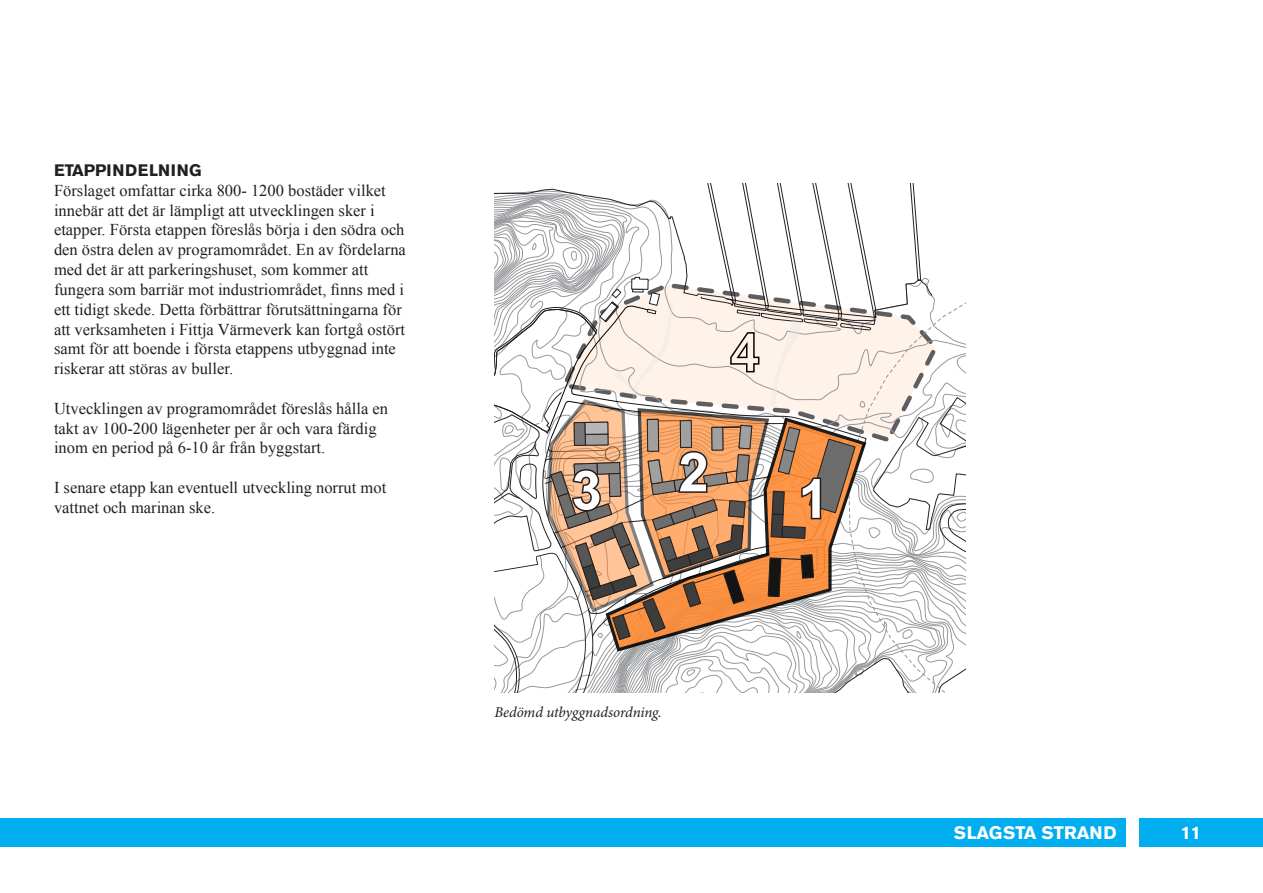
<style>
.page{position:relative;width:1263px;height:893px;background:#fff}
.page>*{position:absolute;margin:0;border:0;box-sizing:border-box;transform-origin:0 0}
.t1{font:700 54px "Arial";color:#fff}
.t2{font:700 18px "Akzidenz Grotesk BE";color:#fff}
.t3{font:16.5px/19.8px "Times New Roman";color:#231f20}
.t4{font:700 16.5px "Akzidenz Grotesk BE";letter-spacing:.02em;color:#231f20}
.t5{font:italic 15px "Minion Pro";letter-spacing:-.005em;color:#231f20}
</style>
<div class="page">
<div style="left:1140px;top:818px;width:123px;height:28px;background:#00aeef"></div>
<div style="left:0;top:818px;width:1125px;height:28px;background:#00aeef"></div>
<svg style="left:494px;top:184px;width:471px;height:508px"></svg>
<p class="t4" style="left:54px;top:161px;width:149px">ETAPPINDELNING</p>
<p class="t3" style="left:54px;top:180px;width:353px">Förslaget omfattar cirka 800- 1200 bostäder vilket innebär att det är lämpligt att utvecklingen sker i etapper. Första etappen föreslås börja i den södra och den östra delen av programområdet. En av fördelarna med det är att parkeringshuset, som kommer att fungera som barriär mot industriområdet, finns med i ett tidigt skede. Detta förbättrar förutsättningarna för att verksamheten i Fittja Värmeverk kan fortgå ostört samt för att boende i första etappens utbyggnad inte riskerar att störas av buller.</p>
<p class="t3" style="left:54px;top:398px;width:336px">Utvecklingen av programområdet föreslås hålla en takt av 100-200 lägenheter per år och vara färdig inom en period på 6-10 år från byggstart.</p>
<p class="t3" style="left:54px;top:477px;width:334px">I senare etapp kan eventuell utveckling norrut mot vattnet och marinan ske.</p>
<h1 class="t1" style="left:572px;top:454px;width:32px">3</h1>
<h1 class="t1" style="left:679px;top:436px;width:32px">2</h1>
<p class="t5" style="left:494px;top:702px;width:169px">Bedömd utbyggnadsordning.</p>
<h1 class="t1" style="left:798px;top:463px;width:32px">1</h1>
<p class="t2" style="left:954px;top:822px;width:164px">SLAGSTA STRAND</p>
<p class="t2" style="left:1181px;top:822px;width:22px">11</p>
</div>
